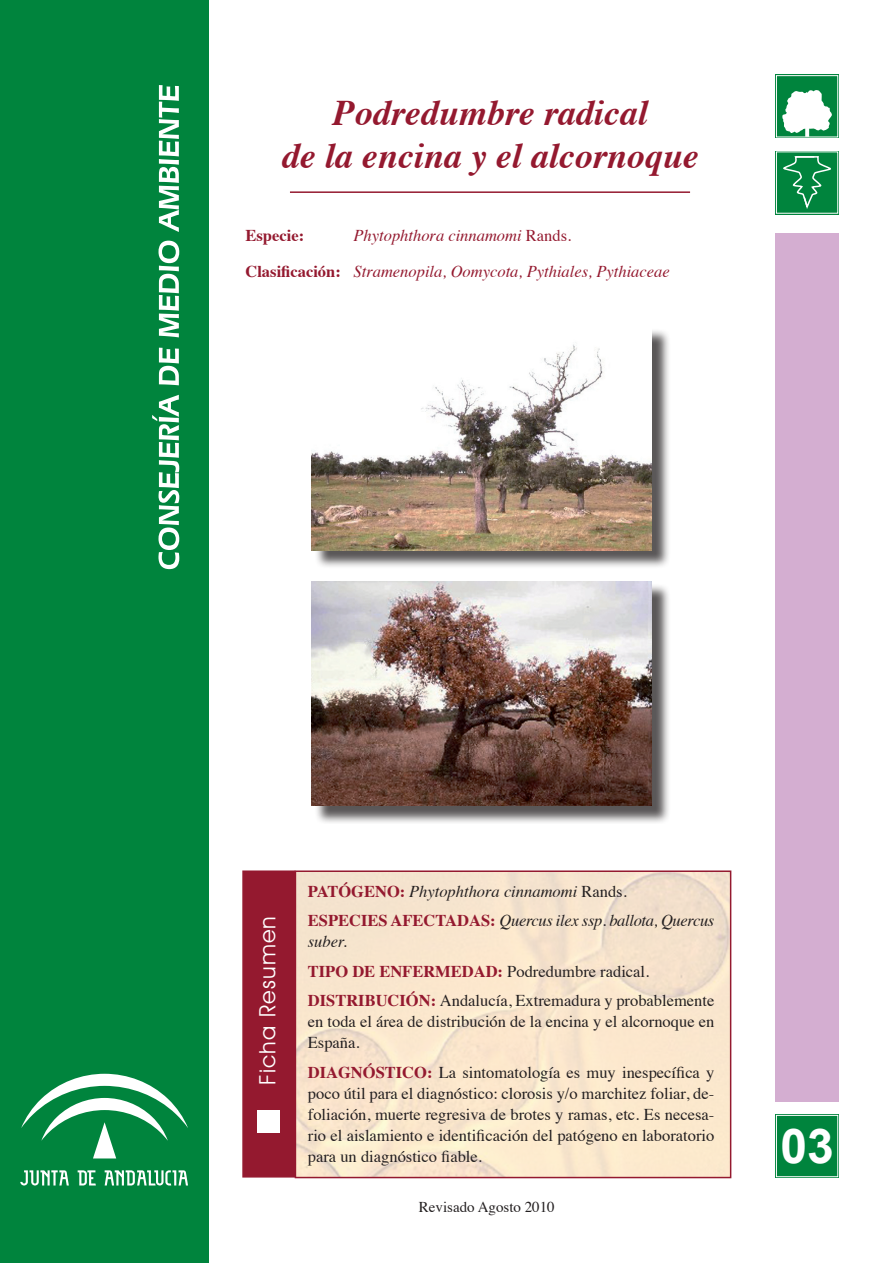
<style>
.page{position:relative;width:893px;height:1263px;background:#fff}
.page>*{position:absolute;margin:0;border:0;box-sizing:border-box;transform-origin:0 0}
.t1{font:700 48px "Arial";color:#fff}
.t2{font:italic 700 36px/43.2px "Times";color:#94192f;text-align:center}
.t3{font:22.5px "Avant Garde IT Cby BT";letter-spacing:.05em;color:#fff}
.t4{font:16.5px/21px "Times";color:#231f20}
.t5{font:italic 16.5px/29.5px "Times";letter-spacing:-.02em;color:#231f20}
.t6{font:italic 16.5px/36px "Times";color:#94192f;text-align:center}
.t7{font:700 16.5px "Times";color:#94192f}
.t8{font:15px "Times";color:#231f20}
.s1{font-style:normal}
.s2{font-weight:700;font-style:normal}
.s3{font-weight:700;font-style:normal;color:#94192f}
.s4{font-style:italic}
.s5{font-weight:700;color:#94192f}
</style>
<div class="page">
<div style="left:775px;top:234px;width:64px;height:868px;background:#d4aed1"></div>
<div style="left:775px;top:151px;width:64px;height:63px;background:#00843d"></div>
<div style="left:776px;top:151px;width:62px;height:63px;border:1px solid #fff"></div>
<div style="left:775px;top:74px;width:64px;height:64px;background:#00843d"></div>
<div style="left:776px;top:75px;width:62px;height:62px;border:1px solid #fff"></div>
<svg style="left:782px;top:90px;width:50px;height:47px"></svg>
<div style="left:775px;top:1114px;width:64px;height:64px;background:#00843d"></div>
<svg style="left:783px;top:156px;width:48px;height:59px"></svg>
<div style="left:776px;top:1115px;width:62px;height:62px;border:1px solid #fff"></div>
<div style="left:0;top:0;width:208px;height:1263px;background:#00843d"></div>
<hr style="left:290px;top:191px;width:400px;height:2px;background:#94192f">
<div style="left:295px;top:870px;width:436px;height:308px;border:2px solid #94192f"></div>
<div style="left:242px;top:870px;width:53px;height:307px;background:#94192f;border:2px solid #94192f"></div>
<div style="left:257px;top:1110px;width:22px;height:22px;background:#fff"></div>
<div style="left:314px;top:328px;width:356px;height:241px;background:#231f20;opacity:.75"></div>
<img style="left:312px;top:328px;width:340px;height:223px">
<div style="left:314px;top:583px;width:356px;height:241px;background:#231f20;opacity:.75"></div>
<img style="left:312px;top:581px;width:340px;height:225px">
<svg style="left:20px;top:1170px;width:49px;height:15px"></svg>
<svg style="left:78px;top:1170px;width:18px;height:15px"></svg>
<svg style="left:105px;top:1170px;width:83px;height:15px"></svg>
<svg style="left:21px;top:1074px;width:167px;height:84px"></svg>
<svg style="left:152px;top:395px;width:27px;height:174px"></svg>
<svg style="left:159px;top:348px;width:20px;height:37px"></svg>
<svg style="left:159px;top:241px;width:20px;height:96px"></svg>
<svg style="left:159px;top:85px;width:20px;height:147px"></svg>
<h2 class="t2" style="left:282px;top:88px;width:418px">Podredumbre radical<br>de la encina y el alcornoque</h2>
<p class="t7" style="left:245px;top:219px;width:60px">Especie:</p>
<p class="t6" style="left:245px;top:216px;width:426px">Phytophthora cinnamomi <span class="s1">Rands.<br></span><span class="s2">Clasificación:</span> Stramenopila, Oomycota, Pythiales, Pythiaceae</p>
<h3 class="t3" style="left:254px;top:1085px;width:170px;rotate:-90deg">Ficha Resumen</h3>
<p class="t5" style="left:308px;top:875px;width:408px"><span class="s3">PATÓGENO:</span> Phytophthora cinnamomi <span class="s1">Rands.<br></span><span class="s3">ESPECIES AFECTADAS:</span> Quercus ilex ssp. ballota, Quercus</p>
<p class="t4" style="left:308px;top:926px;width:408px;line-height:29.5px"><span class="s4">suber.<br></span><span class="s5">TIPO DE ENFERMEDAD:</span> Podredumbre radical.<br><span class="s5">DISTRIBUCIÓN:</span> Andalucía, Extremadura y probablemente</p>
<p class="t4" style="left:308px;top:1010px;width:408px">en toda el área de distribución de la encina y el alcornoque en<br>España.</p>
<p class="t4" style="left:308px;top:1060px;width:408px;text-align:justify"><span class="s5">DIAGNÓSTICO:</span> La sintomatología es muy inespecífica y poco útil para el diagnóstico: clorosis y/o marchitez foliar, de&shy;foliación, muerte regresiva de brotes y ramas, etc. Es necesa&shy;rio el aislamiento e identificación del patógeno en laboratorio para un diagnóstico fiable.</p>
<p class="t8" style="left:419px;top:1193px;width:137px">Revisado Agosto 2010</p>
<h1 class="t1" style="left:780px;top:1114px;width:55px">03</h1>
</div>
